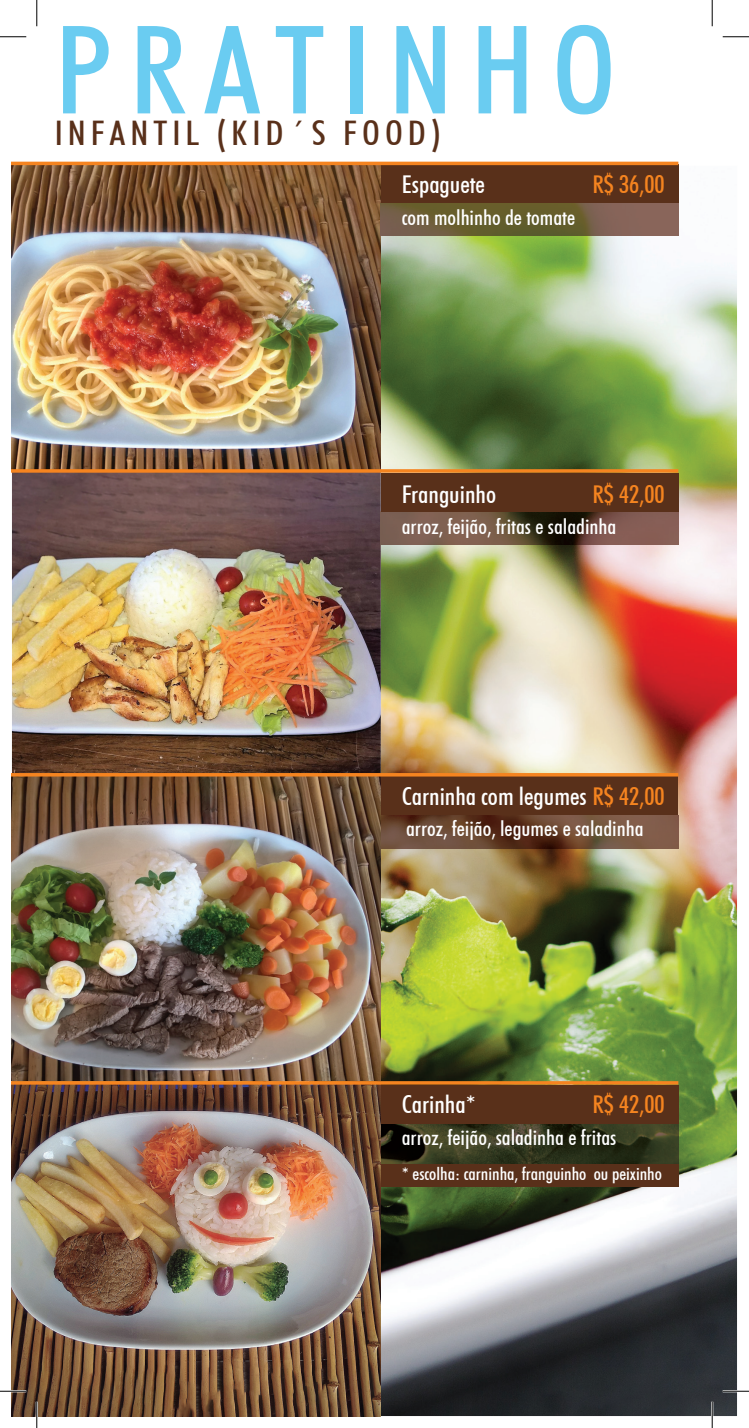
<style>
.page{position:relative;width:749px;height:1428px;background:#fff}
.page>*{position:absolute;margin:0;border:0;box-sizing:border-box;transform-origin:0 0}
.t1{font:500 condensed 122.5px "Futura BT";letter-spacing:.13em;color:#6accf1;scale:1.07 1}
.t2{font:500 condensed 33.95px "Futura BT";letter-spacing:.14em;color:#59301a;scale:1.07 1}
.t3{font:500 condensed 24.5px "Futura BT";color:#fff;scale:1.07 1}
.t4{font:500 condensed 24.5px "Futura BT";color:#f58420;scale:1.07 1}
.t5{font:500 condensed 21px "Futura BT";color:#fff;scale:1.07 1}
.t6{font:500 condensed 17.5px "Futura BT";color:#fff;scale:1.07 1}
.s1{color:#f58420}
</style>
<div class="page">
<img style="left:12px;top:166px;width:724px;height:1250px">
<img style="left:380px;top:815px;width:298px;height:33px">
<img style="left:380px;top:1124px;width:298px;height:40px">
<div style="left:317px;top:1164px;width:361px;height:23px;background:#59301a"></div>
<div style="left:298px;top:776px;width:380px;height:39px;background:#59301a"></div>
<div style="left:310px;top:1085px;width:368px;height:38px;background:#59301a"></div>
<img style="left:12px;top:1085px;width:368px;height:331px">
<img style="left:12px;top:165px;width:368px;height:916px">
<hr style="left:12px;top:773px;width:666px;height:3px;background:#f58420">
<hr style="left:12px;top:1081px;width:666px;height:3px;background:#f58420">
<img style="left:381px;top:511px;width:297px;height:33px">
<img style="left:380px;top:511px;width:1px;height:33px">
<div style="left:380px;top:473px;width:298px;height:38px;background:#59301a"></div>
<svg style="left:12px;top:469px;width:666px;height:4px;background:#e58126"></svg>
<img style="left:380px;top:203px;width:298px;height:33px">
<div style="left:380px;top:164px;width:298px;height:39px;background:#59301a"></div>
<hr style="left:12px;top:162px;width:666px;height:3px;background:#f58420">
<hr style="left:0;top:1390px;width:26px;height:2px;background:#fff">
<hr style="left:722px;top:1390px;width:26px;height:2px;background:#fff">
<hr style="left:36px;top:1402px;width:2px;height:26px;background:#fff">
<hr style="left:710px;top:1402px;width:2px;height:26px;background:#fff">
<svg style="left:0;top:36px;width:26px;height:1px"></svg>
<svg style="left:722px;top:36px;width:26px;height:1px"></svg>
<svg style="left:0;top:1391px;width:26px;height:1px"></svg>
<svg style="left:722px;top:1391px;width:26px;height:1px"></svg>
<svg style="left:36px;top:0;width:1px;height:26px"></svg>
<svg style="left:36px;top:1402px;width:1px;height:26px"></svg>
<svg style="left:711px;top:0;width:1px;height:26px"></svg>
<svg style="left:711px;top:1402px;width:1px;height:26px"></svg>
<h1 class="t1" style="left:55px;top:-4px;width:526px">PRATINHO</h1>
<h2 class="t2" style="left:55px;top:112px;width:362px">INFANTIL (KID´S FOOD)</h2>
<p class="t3" style="left:401px;top:169px;width:79px">Espaguete</p>
<p class="t5" style="left:401px;top:204px;width:163px">com molhinho de tomate</p>
<p class="t4" style="left:592px;top:169px;width:69px">R$ 36,00</p>
<p class="t4" style="left:592px;top:480px;width:69px">R$ 42,00</p>
<p class="t3" style="left:401px;top:479px;width:90px">Franguinho</p>
<p class="t5" style="left:401px;top:514px;width:202px">arroz, feijão, fritas e saladinha</p>
<p class="t3" style="left:401px;top:781px;width:247px">Carninha com legumes <span class="s1">R$ 42,00</span></p>
<p class="t5" style="left:406px;top:816px;width:223px">arroz, feijão, legumes e saladinha</p>
<p class="t4" style="left:592px;top:1090px;width:69px">R$ 42,00</p>
<p class="t3" style="left:401px;top:1090px;width:70px">Carinha*</p>
<p class="t5" style="left:401px;top:1125px;width:202px">arroz, feijão, saladinha e fritas</p>
<p class="t6" style="left:401px;top:1163px;width:244px">* escolha: carninha, franguinho ou peixinho</p>
</div>
